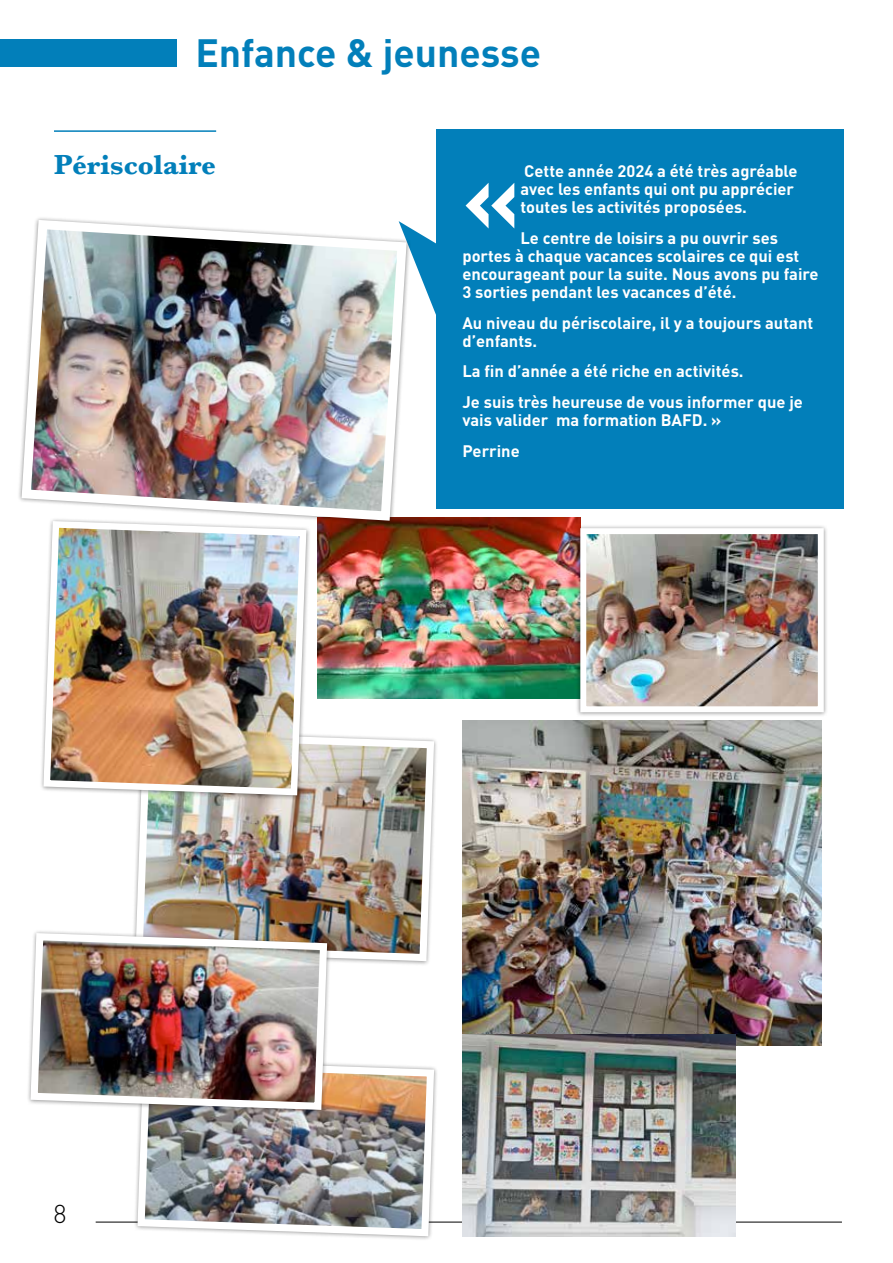
<style>
.page{position:relative;width:893px;height:1263px;background:#fff}
.page>*{position:absolute;margin:0;border:0;box-sizing:border-box;transform-origin:0 0}
.t1{font:700 92.4px "DIN";color:#fff}
.t2{font:700 39px "DIN";color:#027fba}
.t3{font:700 28.5px "Baskerville";color:#027fba}
.t4{font:300 25.5px "DIN";color:#000}
.t5{font:700 16.5px/18px "DIN";color:#fff}
</style>
<div class="page">
<hr style="left:96px;top:1222px;width:746px;height:1px;background:#000">
<div style="left:0;top:39px;width:177px;height:28px;background:#027fba"></div>
<div style="left:437px;top:130px;width:407px;height:379px;background:#027fba"></div>
<svg style="left:411px;top:221px;width:26px;height:98px"></svg>
<img style="left:317px;top:517px;width:263px;height:182px">
<hr style="left:54px;top:130px;width:162px;height:2px;background:#027fba">
<div style="left:576px;top:524px;width:252px;height:193px;background:#000;opacity:.43"></div>
<img style="left:587px;top:535px;width:230px;height:170px">
<div style="left:580px;top:528px;width:244px;height:184px;border:6px solid #fff"></div>
<img style="left:134px;top:735px;width:303px;height:230px">
<img style="left:19px;top:218px;width:392px;height:307px">
<img style="left:462px;top:720px;width:359px;height:325px">
<img style="left:462px;top:1035px;width:274px;height:201px">
<img style="left:40px;top:518px;width:270px;height:281px">
<img style="left:134px;top:1063px;width:304px;height:177px">
<img style="left:28px;top:929px;width:303px;height:184px">
<h2 class="t2" style="left:195px;top:28px;width:347px">Enfance &amp; jeunesse</h2>
<h3 class="t3" style="left:54px;top:145px;width:164px">Périscolaire</h3>
<p class="t5" style="left:520px;top:161px;width:279px">Cette année 2024 a été très agréable avec les enfants qui ont pu apprécier toutes les activités proposées.</p>
<p class="t5" style="left:462px;top:228px;width:358px;text-indent:58px">Le centre de loisirs a pu ouvrir ses portes à chaque vacances scolaires ce qui est encourageant pour la suite. Nous avons pu faire 3 sorties pendant les vacances d’été.</p>
<p class="t5" style="left:462px;top:313px;width:352px">Au niveau du périscolaire, il y a toujours autant d’enfants.</p>
<p class="t5" style="left:462px;top:355px;width:342px;line-height:30.8px">La fin d’année a été riche en activités.<br>Je suis très heureuse de vous informer que je</p>
<p class="t5" style="left:462px;top:404px;width:261px;line-height:30.8px">vais valider ma formation BAFD. »<br>Perrine</p>
<h1 class="t1" style="left:462px;top:137px;width:59px">«</h1>
<h3 class="t4" style="left:54px;top:1198px;width:15px">8</h3>
</div>
